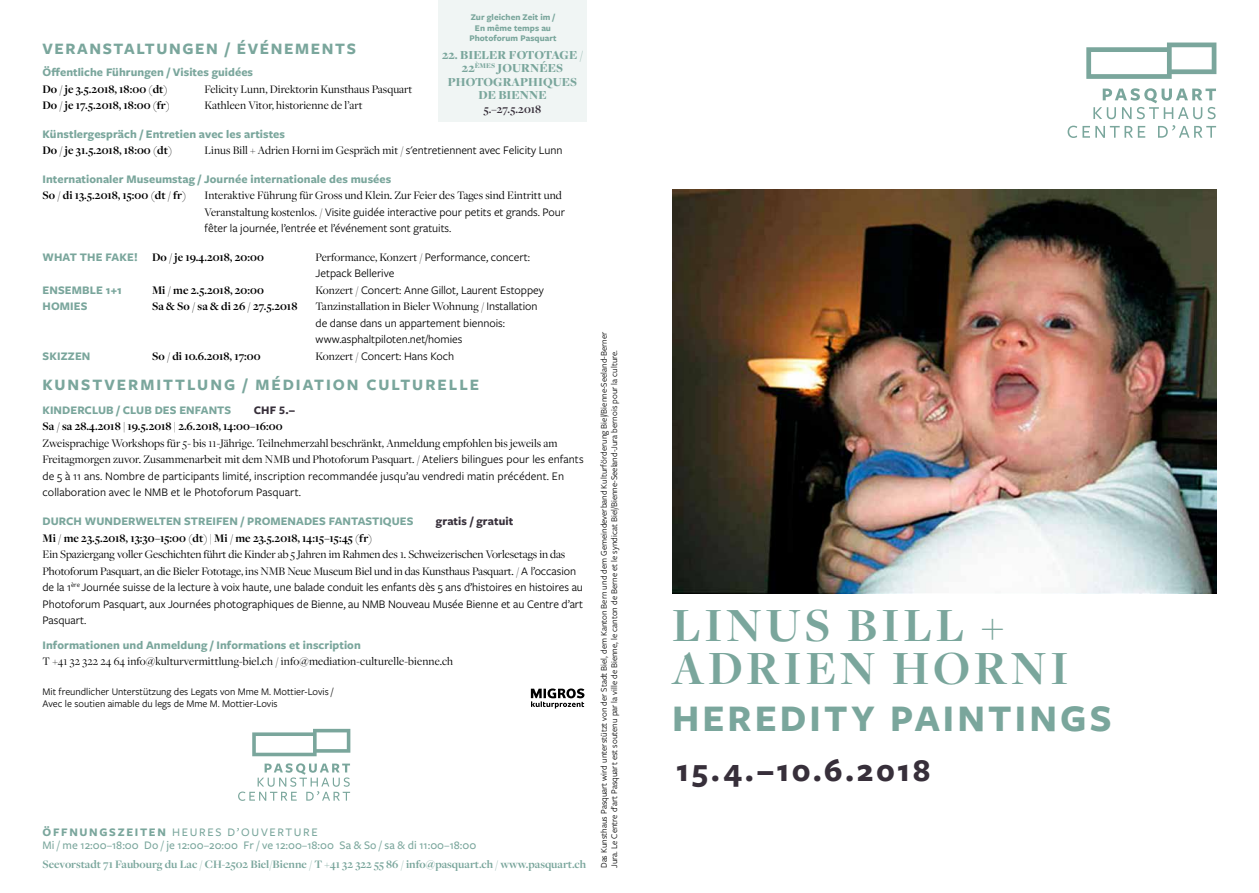
<style>
.page{position:relative;width:1259px;height:893px;background:#fff}
.page>*{position:absolute;margin:0;border:0;box-sizing:border-box;transform-origin:0 0}
.t1{font:700 49.5px/43.5px "Freight Disp Pro";letter-spacing:.08em;color:#7aa69c}
.t2{font:700 39px "Freight Sans Pro";letter-spacing:.08em;color:#7aa69c}
.t3{font:700 33px "Freight Sans Pro";letter-spacing:.08em;color:#372f3a}
.t4{font:700 16.5px "Freight Sans Pro";letter-spacing:.105em;color:#7aa69c}
.t5{font:900 12.75px/13.5px "Freight Disp Pro";letter-spacing:.005em;color:#7aa69c;text-align:center}
.t6{font:12px/16.5px "Freight Disp Pro";letter-spacing:.005em;color:#000}
.t7{font:12px/16.5px "Freight Sans Pro";letter-spacing:-.005em;color:#000}
.t8{font:700 12px "Freight Disp Pro";letter-spacing:.005em;color:#000}
.t9{font:700 12px "Freight Sans Pro";letter-spacing:.005em;color:#7aa69c}
.t10{font:500 12px/13.5px "Freight Sans Pro";color:#7aa69c}
.t11{font:700 12px "Freight Sans Pro";letter-spacing:.01em;color:#372f3a}
.t12{font:700 12px "Freight Disp Pro";letter-spacing:.005em;color:#372f3a}
.t13{font:700 11.85px "Freight Disp Pro";letter-spacing:.005em;color:#7aa69c}
.t14{font:10.5px/12px "Freight Sans Pro";color:#000}
.t15{font:9px/10.5px "Freight Sans Pro";color:#000}
.t16{font:700 9px/10.5px "Freight Sans Pro";letter-spacing:.005em;color:#7aa69c;text-align:center}
.s1{font-family:"Freight Sans Pro"}
.s2{font-family:"Freight Disp Pro"}
.s3{font-family:"Freight Sans Pro";color:#7aa69c}
.s4{font-weight:700}
</style>
<div class="page">
<img style="left:672px;top:190px;width:544px;height:403px">
<div style="left:438px;top:0;width:149px;height:121px;background:#f0f5f4"></div>
<svg style="left:531px;top:688px;width:53px;height:20px"></svg>
<svg style="left:1093px;top:88px;width:123px;height:31px"></svg>
<svg style="left:1067px;top:126px;width:78px;height:12px"></svg>
<svg style="left:1158px;top:125px;width:58px;height:13px"></svg>
<svg style="left:1086px;top:43px;width:130px;height:36px"></svg>
<svg style="left:238px;top:763px;width:112px;height:38px"></svg>
<svg style="left:252px;top:729px;width:98px;height:27px"></svg>
<p class="t16" style="left:469px;top:12px;width:89px">Zur gleichen Zeit im /<br>En même temps au<br>Photoforum Pasquart</p>
<h3 class="t4" style="left:43px;top:37px;width:315px">VERANSTALTUNGEN / ÉVÉNEMENTS</h3>
<p class="t9" style="left:43px;top:64px;width:212px">Öffentliche Führungen / Visites guidées</p>
<p class="t8" style="left:43px;top:81px;width:127px">Do / je 3.5.2018, 18:00 (dt)</p>
<p class="t6" style="left:205px;top:80px;width:209px">Felicity Lunn, Direktorin Kunsthaus Pasquart</p>
<p class="t8" style="left:43px;top:97px;width:129px">Do / je 17.5.2018, 18:00 (fr)</p>
<p class="t6" style="left:205px;top:97px;width:159px">Kathleen Vitor, historienne de l’art</p>
<p class="t9" style="left:43px;top:126px;width:244px">Künstlergespräch / Entretien avec les artistes</p>
<p class="t8" style="left:43px;top:142px;width:131px">Do / je 31.5.2018, 18:00 (dt)</p>
<p class="t6" style="left:205px;top:142px;width:359px">Linus Bill + Adrien Horni im Gespräch mit / <span class="s1">s'entretiennent avec Felicity Lunn</span></p>
<p class="t9" style="left:43px;top:171px;width:350px">Internationaler Museumstag / Journée internationale des musées</p>
<p class="t8" style="left:43px;top:187px;width:145px">So / di 13.5.2018, 15:00 (dt / fr)</p>
<p class="t6" style="left:205px;top:187px;width:359px">Interaktive Führung für Gross und Klein. Zur Feier des Tages sind Eintritt und</p>
<p class="t7" style="left:205px;top:203px;width:362px"><span class="s2">Veranstaltung kostenlos. /</span> Visite guidée interactive pour petits et grands. Pour fêter la journée, l’entrée et l’événement sont gratuits.</p>
<p class="t8" style="left:43px;top:249px;width:223px"><span class="s3">WHAT THE FAKE!</span> Do / je 19.4.2018, 20:00</p>
<p class="t6" style="left:316px;top:248px;width:216px">Performance, Konzert / <span class="s1">Performance, concert:</span></p>
<p class="t7" style="left:316px;top:265px;width:80px">Jetpack Bellerive</p>
<p class="t9" style="left:43px;top:282px;width:81px">ENSEMBLE 1+1</p>
<p class="t8" style="left:152px;top:282px;width:113px">Mi / me 2.5.2018, 20:00</p>
<p class="t7" style="left:316px;top:281px;width:230px"><span class="s2">Konzert /</span> Concert: Anne Gillot, Laurent Estoppey</p>
<p class="t9" style="left:43px;top:298px;width:47px">HOMIES</p>
<p class="t8" style="left:152px;top:298px;width:147px">Sa &amp; So / sa &amp; di 26 / 27.5.2018</p>
<p class="t6" style="left:316px;top:298px;width:223px">Tanzinstallation in Bieler Wohnung / <span class="s1">Installation</span></p>
<p class="t7" style="left:316px;top:314px;width:191px">de danse dans un appartement biennois: www.asphaltpiloten.net/homies</p>
<p class="t9" style="left:43px;top:348px;width:49px">SKIZZEN</p>
<p class="t8" style="left:152px;top:348px;width:110px">So / di 10.6.2018, 17:00</p>
<p class="t7" style="left:316px;top:347px;width:140px"><span class="s2">Konzert /</span> Concert: Hans Koch</p>
<h3 class="t4" style="left:43px;top:373px;width:438px">KUNSTVERMITTLUNG / MÉDIATION CULTURELLE</h3>
<p class="t9" style="left:43px;top:402px;width:190px">KINDERCLUB / CLUB DES ENFANTS</p>
<p class="t11" style="left:254px;top:402px;width:43px">CHF 5.–</p>
<p class="t8" style="left:43px;top:419px;width:242px">Sa / sa 28.4.2018 | 19.5.2018 | 2.6.2018, 14:00–16:00</p>
<p class="t6" style="left:43px;top:434px;width:542px">Zweisprachige Workshops für 5- bis 11-Jährige. Teilnehmerzahl beschränkt, Anmeldung empfohlen bis jeweils am<br>Freitagmorgen zuvor. Zusammenarbeit mit dem NMB und Photoforum Pasquart. / <span class="s1">Ateliers bilingues pour les enfants</span></p>
<p class="t7" style="left:43px;top:467px;width:523px">de 5 à 11 ans. Nombre de participants limité, inscription recommandée jusqu’au vendredi matin précédent. En collaboration avec le NMB et le Photoforum Pasquart.</p>
<p class="t9" style="left:43px;top:513px;width:372px">DURCH WUNDERWELTEN STREIFEN / PROMENADES FANTASTIQUES</p>
<p class="t11" style="left:436px;top:513px;width:79px">gratis / gratuit</p>
<p class="t8" style="left:43px;top:530px;width:331px">Mi / me 23.5.2018, 13:30–15:00 (dt) | Mi / me 23.5.2018, 14:15–15:45 (fr)</p>
<p class="t6" style="left:43px;top:545px;width:535px">Ein Spaziergang voller Geschichten führt die Kinder ab 5 Jahren im Rahmen des 1. Schweizerischen Vorlesetags in das<br>Photoforum Pasquart, an die Bieler Fototage, ins NMB Neue Museum Biel und in das Kunsthaus Pasquart. / <span class="s1">A l’occasion</span></p>
<p class="t7" style="left:43px;top:578px;width:542px;text-align:justify">de la 1<sup>ère</sup> Journée suisse de la lecture à voix haute, une balade conduit les enfants dès 5 ans d’histoires en histoires au Photoforum Pasquart, aux Journées photographiques de Bienne, au NMB Nouveau Musée Bienne et au Centre d’art Pasquart.</p>
<p class="t9" style="left:43px;top:637px;width:320px">Informationen und Anmeldung / Informations et inscription</p>
<p class="t6" style="left:43px;top:653px;width:412px">T +41 32 322 24 64 info@kulturvermittlung-biel.ch / info@mediation-culturelle-bienne.ch</p>
<p class="t14" style="left:43px;top:685px;width:292px">Mit freundlicher Unterstützung des Legats von Mme M. Mottier-Lovis /<br>Avec le soutien aimable du legs de Mme M. Mottier-Lovis</p>
<p class="t5" style="left:442px;top:48px;width:142px">22. BIELER FOTOTAGE /<br>22<sup>ÈMES</sup> JOURNÉES<br>PHOTOGRAPHIQUES<br>DE BIENNE</p>
<p class="t12" style="left:484px;top:101px;width:59px">5.–27.5.2018</p>
<p class="t10" style="left:43px;top:824px;width:435px"><span class="s4">ÖFFNUNGSZEITEN</span> HEURES D’OUVERTURE<br>Mi / me 12:00–18:00 Do / je 12:00–20:00 Fr / ve 12:00–18:00 Sa &amp; So / sa &amp; di 11:00–18:00</p>
<p class="t13" style="left:43px;top:856px;width:545px">Seevorstadt 71 Faubourg du Lac / CH-2502 Biel/Bienne / T +41 32 322 55 86 / info@pasquart.ch / www.pasquart.ch</p>
<p class="t15" style="left:598px;top:868px;width:538px;rotate:-90deg">Das Kunsthaus Pasquart wird unterstützt von der Stadt Biel, dem Kanton Bern und dem Gemeindeverband Kulturförderung Biel/Bienne-Seeland-Berner<br>Jura. Le Centre d’art Pasquart est soutenu par la ville de Bienne, le canton de Berne et le syndicat Biel/Bienne-Seeland-Jura bernois pour la culture.</p>
<h1 class="t1" style="left:672px;top:602px;width:398px">LINUS BILL +<br>ADRIEN HORNI</h1>
<h2 class="t2" style="left:672px;top:691px;width:441px">HEREDITY PAINTINGS</h2>
<h3 class="t3" style="left:676px;top:747px;width:255px">15.4.–10.6.2018</h3>
</div>
